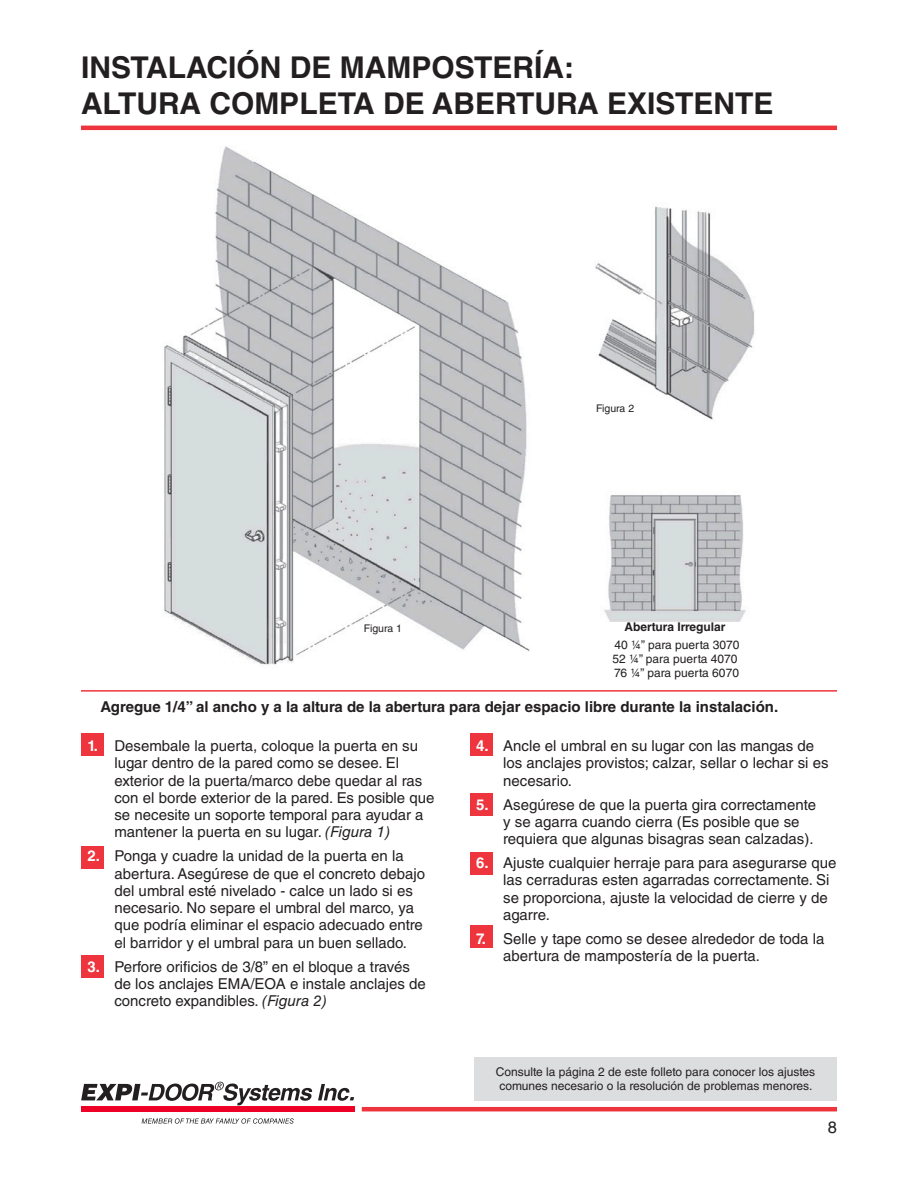
<style>
.page{position:relative;width:918px;height:1188px;background:#fff}
.page>*{position:absolute;margin:0;border:0;box-sizing:border-box;transform-origin:0 0}
.Page_headings{font:700 30px/36px "Helvetica LT Std";color:#231f20}
.t1{font:16.5px "Helvetica LT Std";color:#231f20}
.t2{font:15px/17.2px "Helvetica LT Std";color:#231f20}
.general_text{font:700 15px "Helvetica LT Std";color:#231f20}
.instructions{font:12px/13.5px "Helvetica LT Std";color:#231f20}
.Headings{font:12px "Helvetica LT Std";color:#231f20}
.Headings-2{font:700 12px "Helvetica LT Std";color:#231f20}
.t3{font:10.5px "Helvetica LT Std";color:#231f20}
.s1{font-weight:700;color:#fff}
.s2{font-style:italic}
</style>
<div class="page">
<hr style="left:81px;top:126px;width:756px;height:4px;background:#ee343d">
<svg style="left:81px;top:1082px;width:273px;height:23px"></svg>
<div style="left:81px;top:1107px;width:273px;height:5px;background:#ef0027"></div>
<svg style="left:142px;top:1118px;width:152px;height:6px"></svg>
<hr style="left:362px;top:1107px;width:475px;height:4px;background:#ee343d">
<div style="left:81px;top:734px;width:22px;height:22px;background:#ee343d"></div>
<div style="left:471px;top:734px;width:22px;height:22px;background:#ee343d"></div>
<div style="left:471px;top:793px;width:22px;height:22px;background:#ee343d"></div>
<div style="left:81px;top:956px;width:22px;height:22px;background:#ee343d"></div>
<div style="left:81px;top:846px;width:22px;height:22px;background:#ee343d"></div>
<div style="left:471px;top:926px;width:22px;height:22px;background:#ee343d"></div>
<div style="left:471px;top:852px;width:22px;height:23px;background:#ee343d"></div>
<hr style="left:81px;top:690px;width:756px;height:2px;background:#ee343d">
<img style="left:164px;top:146px;width:590px;height:519px">
<div style="left:474px;top:1057px;width:363px;height:44px;background:#dcdddf"></div>
<div style="left:354px;top:624px;width:58px;height:17px;background:#fff"></div>
<div style="left:586px;top:400px;width:58px;height:16px;background:#fff"></div>
<div style="left:603px;top:622px;width:144px;height:57px;background:#fff"></div>
<p class="Page_headings" style="left:81px;top:49px;width:694px">INSTALACIÓN DE MAMPOSTERÍA:<br>ALTURA COMPLETA DE ABERTURA EXISTENTE</p>
<p class="t3" style="left:364px;top:622px;width:40px">Figura 1</p>
<p class="t3" style="left:596px;top:402px;width:40px">Figura 2</p>
<p class="Headings-2" style="left:624px;top:619px;width:103px">Abertura Irregular</p>
<p class="Headings" style="left:614px;top:638px;width:127px">40 ¼” para puerta 3070</p>
<p class="Headings" style="left:612px;top:652px;width:127px">52 ¼” para puerta 4070</p>
<p class="Headings" style="left:614px;top:666px;width:126px">76 ¼” para puerta 6070</p>
<p class="general_text" style="left:100px;top:698px;width:679px">Agregue 1/4” al ancho y a la altura de la abertura para dejar espacio libre durante la instalación.</p>
<p class="t2" style="left:503px;top:737px;width:327px;text-indent:-27px"><span class="s1">4.</span> Ancle el umbral en su lugar con las mangas de los anclajes provistos; calzar, sellar o lechar si es necesario.</p>
<p class="t2" style="left:503px;top:796px;width:314px;text-indent:-27px"><span class="s1">5.</span> Asegúrese de que la puerta gira correctamente y se agarra cuando cierra (Es posible que se requiera que algunas bisagras sean calzadas).</p>
<p class="t2" style="left:503px;top:854px;width:335px;text-indent:-27px"><span class="s1">6.</span> Ajuste cualquier herraje para para asegurarse que las cerraduras esten agarradas correctamente. Si se proporciona, ajuste la velocidad de cierre y de agarre.</p>
<p class="t2" style="left:503px;top:930px;width:323px;text-indent:-27px"><span class="s1">7.</span> Selle y tape como se desee alrededor de toda la abertura de mampostería de la puerta.</p>
<p class="t2" style="left:114px;top:737px;width:321px;text-indent:-27px"><span class="s1">1.</span> Desembale la puerta, coloque la puerta en su lugar dentro de la pared como se desee. El exterior de la puerta/marco debe quedar al ras con el borde exterior de la pared. Es posible que se necesite un soporte temporal para ayudar a mantener la puerta en su lugar. <span class="s2">(Figura 1)</span></p>
<p class="t2" style="left:114px;top:847px;width:312px;text-indent:-27px"><span class="s1">2.</span> Ponga y cuadre la unidad de la puerta en la abertura. Asegúrese de que el concreto debajo del umbral esté nivelado - calce un lado si es necesario. No separe el umbral del marco, ya que podría eliminar el espacio adecuado entre el barridor y el umbral para un buen sellado.</p>
<p class="t2" style="left:114px;top:958px;width:313px;text-indent:-27px"><span class="s1">3.</span> Perfore orificios de 3/8” en el bloque a través de los anclajes EMA/EOA e instale anclajes de concreto expandibles. <span class="s2">(Figura 2)</span></p>
<p class="instructions" style="left:496px;top:1065px;width:321px">Consulte la página 2 de este folleto para conocer los ajustes comunes necesario o la resolución de problemas menores.</p>
<p class="t1" style="left:828px;top:1117px;width:11px">8</p>
</div>
